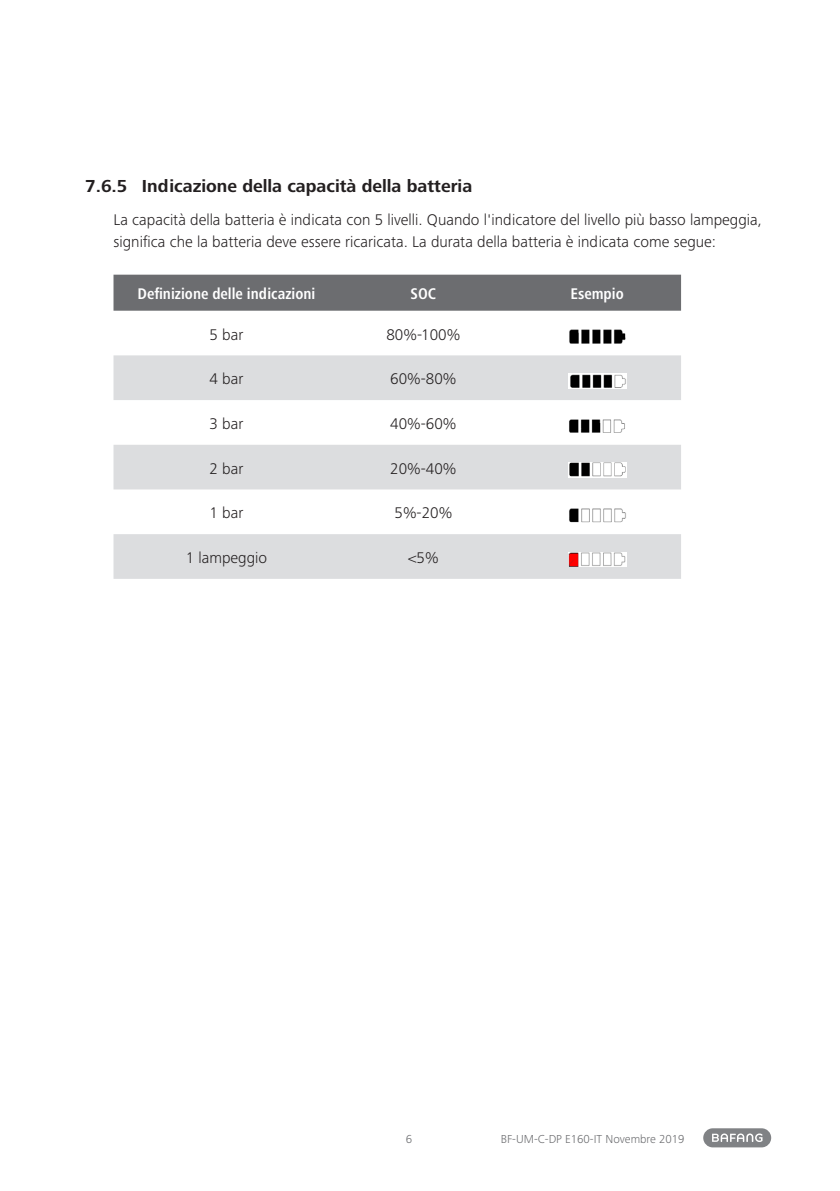
<style>
.page{position:relative;width:840px;height:1191px;background:#fff}
.page>*{position:absolute;margin:0;border:0;box-sizing:border-box;transform-origin:0 0}
.t1{font:700 18px "Frutiger Next Pro";color:#231f20}
.Aufzählung{font:300 16px/22px "Frutiger Next Pro";color:#231f20}
.BAF_Text_en{font:300 16px "Frutiger Next Pro";color:#231f20}
.BAF_Text_Kopfzeile_T{font:700 condensed 16px "Frutiger Next Pro";color:#fff}
.t2{font:300 12px "Frutiger Next Pro";color:#6c6d70}
</style>
<div class="page">
<div style="left:702px;top:1128px;width:68px;height:19px;background:#808285;border-radius:10px"></div>
<svg style="left:712px;top:1133px;width:50px;height:9px"></svg>
<div style="left:113px;top:275px;width:567px;height:36px;background:#6c6d70"></div>
<svg style="left:113px;top:355px;width:567px;height:224px;fill:#dcdddf"></svg>
<img style="left:569px;top:329px;width:56px;height:15px">
<img style="left:567px;top:373px;width:58px;height:16px">
<img style="left:567px;top:418px;width:58px;height:15px">
<img style="left:567px;top:463px;width:58px;height:14px">
<img style="left:567px;top:507px;width:58px;height:16px">
<img style="left:567px;top:552px;width:58px;height:14px">
<p class="t1" style="left:85px;top:175px;width:388px">7.6.5 Indicazione della capacità della batteria</p>
<p class="Aufzählung" style="left:113px;top:209px;width:649px">La capacità della batteria è indicata con 5 livelli. Quando l'indicatore del livello più basso lampeggia, significa che la batteria deve essere ricaricata. La durata della batteria è indicata come segue:</p>
<p class="BAF_Text_Kopfzeile_T" style="left:137px;top:285px;width:179px">Definizione delle indicazioni</p>
<p class="BAF_Text_Kopfzeile_T" style="left:410px;top:285px;width:27px">SOC</p>
<p class="BAF_Text_Kopfzeile_T" style="left:570px;top:285px;width:55px">Esempio</p>
<p class="BAF_Text_en" style="left:209px;top:325px;width:35px">5 bar</p>
<p class="BAF_Text_en" style="left:386px;top:325px;width:75px">80%-100%</p>
<p class="BAF_Text_en" style="left:209px;top:370px;width:35px">4 bar</p>
<p class="BAF_Text_en" style="left:390px;top:370px;width:68px">60%-80%</p>
<p class="BAF_Text_en" style="left:209px;top:414px;width:35px">3 bar</p>
<p class="BAF_Text_en" style="left:390px;top:414px;width:68px">40%-60%</p>
<p class="BAF_Text_en" style="left:209px;top:459px;width:35px">2 bar</p>
<p class="BAF_Text_en" style="left:390px;top:459px;width:68px">20%-40%</p>
<p class="BAF_Text_en" style="left:209px;top:504px;width:35px">1 bar</p>
<p class="BAF_Text_en" style="left:394px;top:504px;width:59px">5%-20%</p>
<p class="BAF_Text_en" style="left:186px;top:548px;width:83px">1 lampeggio</p>
<p class="BAF_Text_en" style="left:408px;top:548px;width:32px">&lt;5%</p>
<p class="t2" style="left:405px;top:1132px;width:8px">6</p>
<p class="t2" style="left:500px;top:1132px;width:185px">BF-UM-C-DP E160-IT Novembre 2019</p>
</div>
